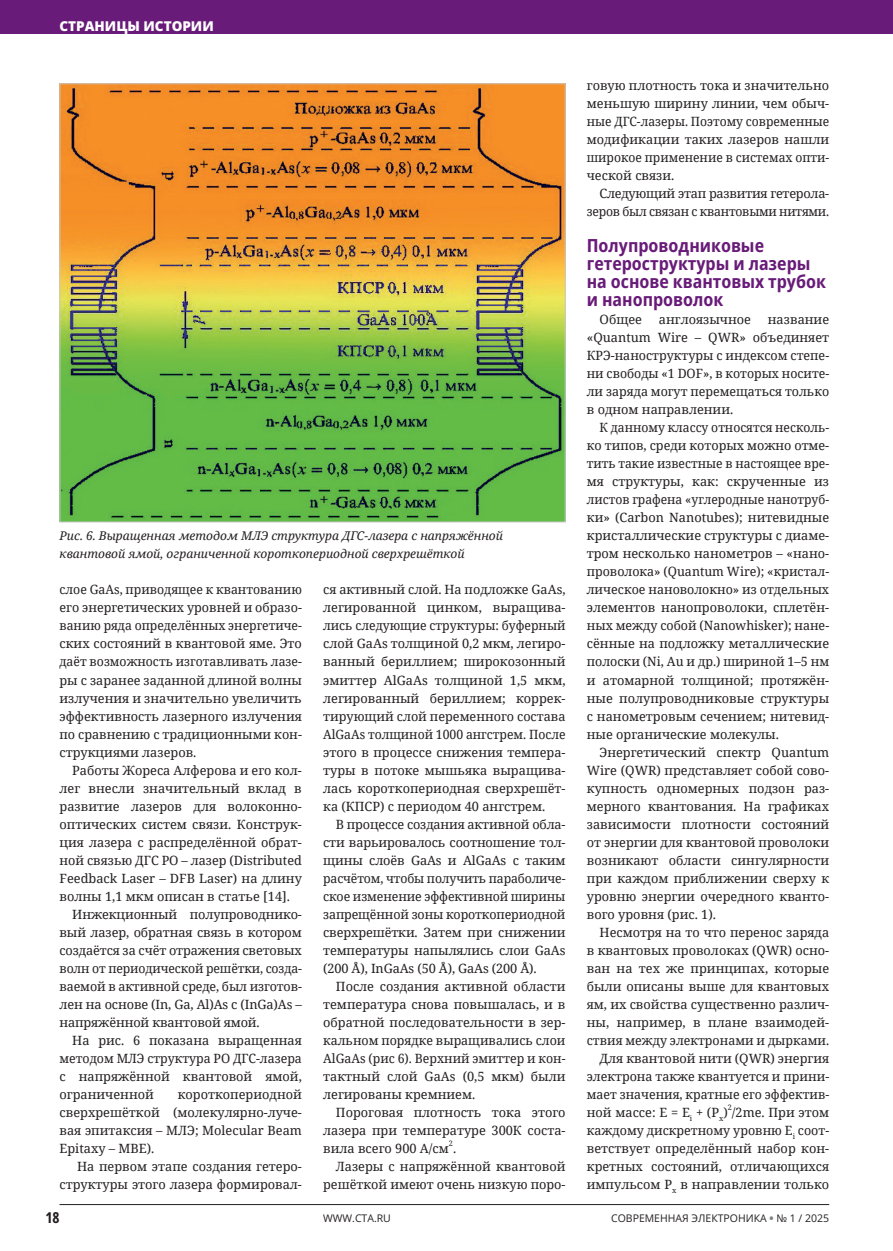
<style>
.page{position:relative;width:893px;height:1251px;background:#fff}
.page>*{position:absolute;margin:0;border:0;box-sizing:border-box;transform-origin:0 0}
.СТАТЬЯ_Заголовок_1{font:700 semi-condensed 18px/18px "Open Sans";color:#681b78}
.t1{font:700 15px "Open Sans Condensed";color:#231f20}
.t2{font:800 13.5px "Open Sans";color:#fff}
.СТАТЬЯ_Основной_текст{font:12.75px/18px "Noto Serif";color:#231f20;text-align:justify}
.СТАТЬЯ_Основной_текст-2{font:12.75px/18px "Noto Serif";color:#231f20;text-align:justify;scale:.95 1}
.СТАТЬЯ_Основной_текст-3{font:12.75px/18px "Noto Serif";color:#231f20;text-align:justify;scale:.96 1}
.СТАТЬЯ_Основной_текст-4{font:12.75px/18px "Noto Serif";letter-spacing:-.02em;color:#231f20;text-align:right}
.СТАТЬЯ_Подрис_подпись{font:italic 12px/18px "Noto Serif";color:#231f20}
.t3{font:10.5px "Open Sans";color:#231f20}
.СТАТЬЯ_Основной_текст-5{font:7.35px "Noto Serif";color:#231f20}
.s1{font-weight:800;color:#808285}
</style>
<div class="page">
<div style="left:0;top:0;width:893px;height:34px;background:#681b78"></div>
<hr style="left:60px;top:1203px;width:769px;height:1px;background:#231f20">
<img style="left:62px;top:85px;width:502px;height:435px">
<p class="t2" style="left:60px;top:17px;width:156px">СТРАНИЦЫ ИСТОРИИ</p>
<p class="СТАТЬЯ_Подрис_подпись" style="left:60px;top:526px;width:445px">Рис. 6. Выращенная методом МЛЭ структура ДГС-лазера с напряжённой квантовой ямой, ограниченной короткопериодной сверхрешёткой</p>
<p class="СТАТЬЯ_Основной_текст-3" style="left:60px;top:580px;width:254px">слое GaAs, приводящее к квантованию его энергетических уровней и образо&shy;ванию ряда определённых энергетиче&shy;ских состояний в квантовой яме. Это даёт возможность изготавливать лазе&shy;ры с заранее заданной длиной волны излучения и значительно увеличить эффективность лазерного излучения по сравнению с традиционными кон&shy;струкциями лазеров.</p>
<p class="СТАТЬЯ_Основной_текст" style="left:60px;top:760px;width:244px;text-indent:13px">Работы Жореса Алферова и его кол&shy;лег внесли значительный вклад в развитие лазеров для волоконно&shy;оптических систем связи. Конструк&shy;ция лазера с распределённой обрат&shy;ной связью ДГС РО – лазер (Distributed Feedback Laser – DFB Laser) на длину волны 1,1 мкм описан в статье [14].</p>
<p class="СТАТЬЯ_Основной_текст" style="left:60px;top:904px;width:244px;text-indent:13px">Инжекционный полупроводнико&shy;вый лазер, обратная связь в котором создаётся за счёт отражения световых волн от периодической решётки, созда&shy;ваемой в активной среде, был изготов&shy;лен на основе (In, Ga, Al)As с (InGa)As – напряжённой квантовой ямой.</p>
<p class="СТАТЬЯ_Основной_текст" style="left:60px;top:1030px;width:244px;text-indent:13px">На рис. 6 показана выращенная методом МЛЭ структура РО ДГС-лазера с напряжённой квантовой ямой, ограниченной</p>
<p class="СТАТЬЯ_Основной_текст" style="left:60px;top:1084px;width:244px;text-indent:118px">короткопериодной сверхрешёткой (молекулярно-луче&shy;вая эпитаксия – МЛЭ; Molecular Beam Epitaxy – MBE).</p>
<p class="СТАТЬЯ_Основной_текст" style="left:60px;top:1156px;width:244px;text-align:right">На первом этапе создания гетеро&shy;структуры этого лазера формировал-</p>
<p class="СТАТЬЯ_Основной_текст" style="left:323px;top:580px;width:244px">ся активный слой. На подложке GaAs, легированной цинком, выращива&shy;лись следующие структуры: буферный слой GaAs толщиной 0,2 мкм, легиро&shy;ванный бериллием; широкозонный эмиттер AlGaAs толщиной 1,5 мкм, легированный бериллием; коррек&shy;тирующий слой переменного состава AlGaAs толщиной 1000 ангстрем. После этого в процессе снижения темпера&shy;туры в потоке мышьяка выращива&shy;лась короткопериодная сверхрешёт&shy;ка (КПСР) с периодом 40 ангстрем.</p>
<p class="СТАТЬЯ_Основной_текст" style="left:323px;top:814px;width:244px;text-indent:13px">В процессе создания активной обла&shy;сти варьировалось соотношение тол&shy;щины слоёв GaAs и AlGaAs с таким расчётом, чтобы получить параболиче&shy;ское изменение эффективной ширины запрещённой зоны короткопериодной сверхрешётки. Затем при снижении температуры напылялись слои GaAs (200 Å), InGaAs (50 Å), GaAs (200 Å).</p>
<p class="СТАТЬЯ_Основной_текст" style="left:323px;top:976px;width:244px;text-indent:13px">После создания активной области температура снова повышалась, и в обратной последовательности в зер&shy;кальном порядке выращивались слои AlGaAs (рис 6). Верхний эмиттер и кон&shy;тактный слой GaAs (0,5 мкм) были легированы кремнием.</p>
<p class="СТАТЬЯ_Основной_текст" style="left:323px;top:1102px;width:244px;text-indent:13px">Пороговая плотность тока этого лазера при температуре 300К соста&shy;вила всего 900 А/см .</p>
<p class="СТАТЬЯ_Основной_текст-5" style="left:449px;top:1138px;width:6px">2</p>
<p class="СТАТЬЯ_Основной_текст" style="left:323px;top:1156px;width:244px;text-align:right">Лазеры с напряжённой квантовой решёткой имеют очень низкую поро-</p>
<p class="СТАТЬЯ_Основной_текст" style="left:587px;top:76px;width:244px">говую плотность тока и значительно меньшую ширину линии, чем обыч&shy;ные ДГС-лазеры. Поэтому современные модификации таких лазеров нашли широкое применение в системах опти&shy;ческой связи.</p>
<p class="СТАТЬЯ_Основной_текст-4" style="left:587px;top:184px;width:244px">Следующий этап развития гетерола&shy;зеров был связан с квантовыми нитями.</p>
<p class="СТАТЬЯ_Заголовок_1" style="left:587px;top:236px;width:241px">Полупроводниковые гетероструктуры и лазеры на основе квантовых трубок и нанопроволок</p>
<p class="СТАТЬЯ_Основной_текст" style="left:600px;top:310px;width:44px">Общее</p>
<p class="СТАТЬЯ_Основной_текст" style="left:659px;top:310px;width:94px">англоязычное</p>
<p class="СТАТЬЯ_Основной_текст" style="left:587px;top:310px;width:244px;text-indent:181px">название «Quantum Wire – QWR» объединяет КРЭ-наноструктуры с индексом степе&shy;ни свободы «1 DOF», в которых носите&shy;ли заряда могут перемещаться только в одном направлении.</p>
<p class="СТАТЬЯ_Основной_текст-2" style="left:587px;top:418px;width:257px;text-indent:13px">К данному классу относятся несколь&shy;ко типов, среди которых можно отме&shy;тить такие известные в настоящее вре&shy;мя структуры, как: скрученные из листов графена «углеродные нанотруб&shy;ки» (Carbon Nanotubes); нитевидные кристаллические структуры с диаме&shy;тром несколько нанометров – «нано&shy;проволока» (Quantum Wire); «кристал&shy;лическое нановолокно» из отдельных элементов нанопроволоки, сплетён&shy;ных между собой (Nanowhisker); нане&shy;сённые на подложку металлические полоски (Ni, Au и др.) шириной 1–5 нм и атомарной толщиной; протяжён&shy;ные полупроводниковые структуры с нанометровым сечением; нитевид&shy;ные органические молекулы.</p>
<p class="СТАТЬЯ_Основной_текст" style="left:587px;top:742px;width:244px;text-indent:13px">Энергетический спектр Quantum Wire (QWR) представляет собой сово&shy;купность одномерных подзон раз&shy;мерного квантования. На графиках зависимости плотности состояний от энергии для квантовой проволоки возникают области сингулярности при каждом приближении сверху к уровню энергии очередного кванто&shy;вого уровня (рис. 1).</p>
<p class="СТАТЬЯ_Основной_текст" style="left:587px;top:922px;width:244px;text-indent:13px">Несмотря на то что перенос заряда в квантовых проволоках (QWR) осно&shy;ван на тех же принципах, которые были описаны выше для квантовых ям, их свойства существенно различ&shy;ны, например, в плане взаимодей&shy;ствия между электронами и дырками.</p>
<p class="СТАТЬЯ_Основной_текст" style="left:587px;top:1048px;width:244px;text-indent:13px">Для квантовой нити (QWR) энергия электрона также квантуется и прини&shy;мает значения, кратные его эффектив&shy;ной массе: E = E<sub>i</sub> + (P<sub>x</sub>) /2me. При этом</p>
<p class="СТАТЬЯ_Основной_текст-5" style="left:728px;top:1102px;width:6px">2</p>
<p class="СТАТЬЯ_Основной_текст" style="left:587px;top:1120px;width:244px">каждому дискретному уровню E<sub>i</sub> соот&shy;ветствует определённый набор кон&shy;кретных состояний, отличающихся импульсом P<sub>x</sub> в направлении только</p>
<p class="t1" style="left:45px;top:1207px;width:16px">18</p>
<p class="t3" style="left:323px;top:1210px;width:69px">WWW.CTA.RU</p>
<p class="t3" style="left:611px;top:1210px;width:220px">СОВРЕМЕННАЯ ЭЛЕКТРОНИКА <span class="s1">•</span> № 1 / 2025</p>
</div>
